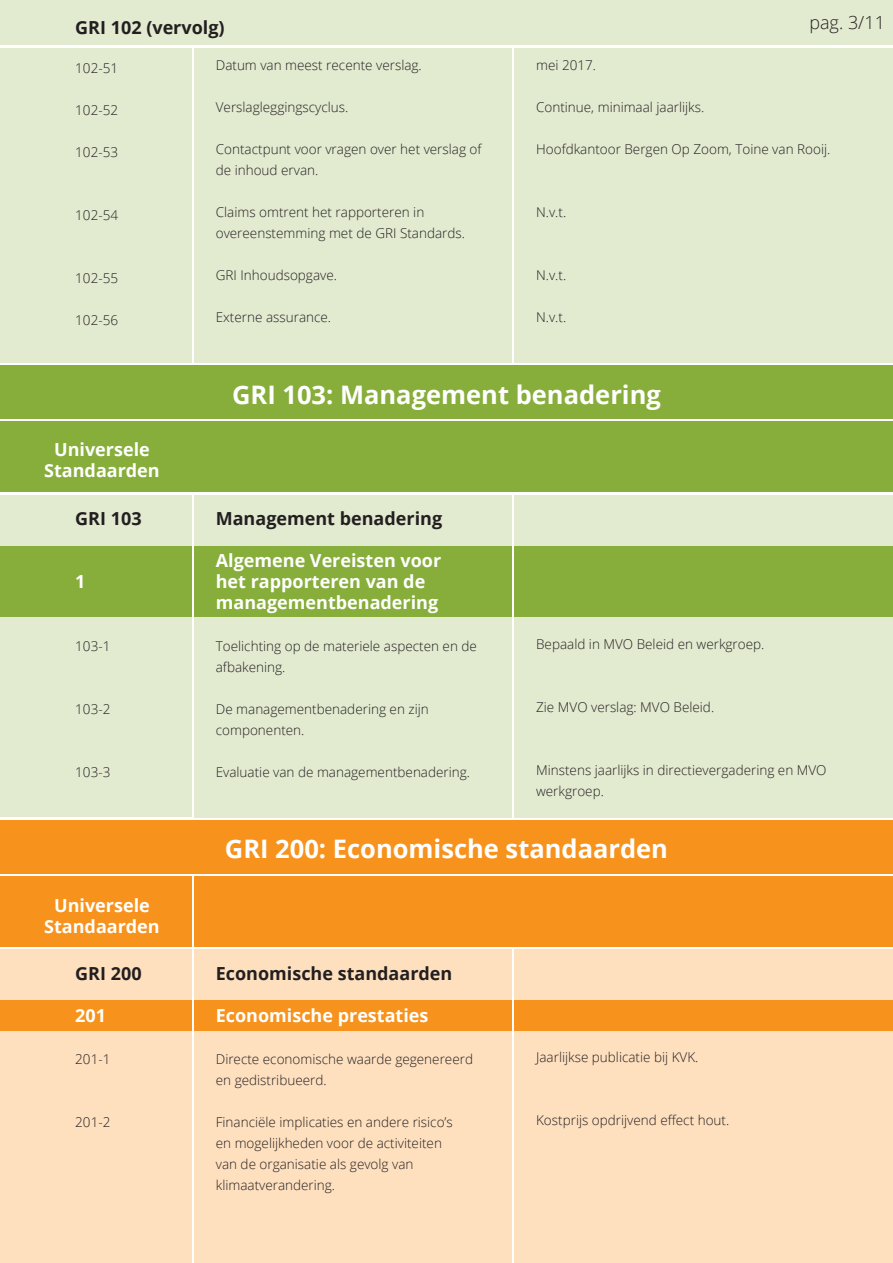
<style>
.page{position:relative;width:893px;height:1263px;background:#fff}
.page>*{position:absolute;margin:0;border:0;box-sizing:border-box;transform-origin:0 0}
.t1{font:700 25.5px "Open Sans";color:#fff}
.t2{font:700 18px/21px "Open Sans";color:#fff;text-align:center}
.t3{font:700 18px "Open Sans";color:#231f20}
.t4{font:300 18px "Open Sans";color:#231f20}
.t5{font:300 13.5px/21px "Open Sans";color:#231f20}
</style>
<div class="page">
<div style="left:0;top:49px;width:191px;height:314px;background:#e2ead0"></div>
<div style="left:195px;top:49px;width:317px;height:314px;background:#e2ead0"></div>
<div style="left:515px;top:49px;width:378px;height:314px;background:#e2ead0"></div>
<div style="left:0;top:0;width:893px;height:45px;background:#e2ead0"></div>
<div style="left:0;top:495px;width:191px;height:321px;background:#e2ead0"></div>
<div style="left:0;top:950px;width:191px;height:313px;background:#fee0bf"></div>
<div style="left:195px;top:495px;width:317px;height:322px;background:#e2ead0"></div>
<div style="left:195px;top:950px;width:317px;height:313px;background:#fee0bf"></div>
<div style="left:515px;top:495px;width:378px;height:322px;background:#e2ead0"></div>
<div style="left:515px;top:950px;width:378px;height:313px;background:#fee0bf"></div>
<div style="left:515px;top:547px;width:378px;height:70px;background:#87ae3b"></div>
<div style="left:195px;top:547px;width:317px;height:70px;background:#87ae3b"></div>
<div style="left:0;top:547px;width:191px;height:70px;background:#87ae3b"></div>
<div style="left:195px;top:421px;width:698px;height:70px;background:#87ae3b"></div>
<div style="left:195px;top:876px;width:698px;height:71px;background:#f7931d"></div>
<div style="left:0;top:421px;width:197px;height:70px;background:#87ae3b"></div>
<div style="left:0;top:876px;width:191px;height:71px;background:#f7931d"></div>
<div style="left:0;top:366px;width:893px;height:53px;background:#87ae3b"></div>
<div style="left:0;top:820px;width:893px;height:53px;background:#f7931d"></div>
<div style="left:515px;top:1001px;width:378px;height:30px;background:#f7931d"></div>
<div style="left:195px;top:1001px;width:317px;height:30px;background:#f7931d"></div>
<div style="left:0;top:1001px;width:191px;height:30px;background:#f7931d"></div>
<h2 class="t3" style="left:75px;top:15px;width:151px">GRI 102 (vervolg)</h2>
<p class="t5" style="left:75px;top:58px;width:44px">102-51</p>
<p class="t5" style="left:75px;top:100px;width:44px">102-52</p>
<p class="t5" style="left:75px;top:142px;width:44px">102-53</p>
<p class="t5" style="left:75px;top:205px;width:44px">102-54</p>
<p class="t5" style="left:75px;top:268px;width:44px">102-55</p>
<p class="t5" style="left:75px;top:310px;width:44px">102-56</p>
<p class="t5" style="left:216px;top:54px;width:208px">Datum van meest recente verslag.</p>
<p class="t5" style="left:216px;top:96px;width:134px">Verslagleggingscyclus.</p>
<p class="t5" style="left:216px;top:138px;width:267px">Contactpunt voor vragen over het verslag of de inhoud ervan.</p>
<p class="t5" style="left:216px;top:201px;width:251px">Claims omtrent het rapporteren in overeenstemming met de GRI Standards.</p>
<p class="t5" style="left:216px;top:264px;width:123px">GRI Inhoudsopgave.</p>
<p class="t5" style="left:216px;top:306px;width:117px">Externe assurance.</p>
<h2 class="t4" style="left:809px;top:10px;width:77px">pag. 3/11</h2>
<p class="t5" style="left:536px;top:54px;width:61px">mei 2017.</p>
<p class="t5" style="left:536px;top:96px;width:170px">Continue, minimaal jaarlijks.</p>
<p class="t5" style="left:536px;top:138px;width:296px">Hoofdkantoor Bergen Op Zoom, Toine van Rooij.</p>
<p class="t5" style="left:536px;top:201px;width:32px">N.v.t.</p>
<p class="t5" style="left:536px;top:264px;width:32px">N.v.t.</p>
<p class="t5" style="left:536px;top:306px;width:32px">N.v.t.</p>
<h2 class="t2" style="left:44px;top:439px;width:117px">Universele<br>Standaarden</h2>
<h2 class="t3" style="left:75px;top:505px;width:68px">GRI 103</h2>
<h2 class="t2" style="left:75px;top:570px;width:12px">1</h2>
<p class="t5" style="left:75px;top:635px;width:37px">103-1</p>
<p class="t5" style="left:75px;top:698px;width:37px">103-2</p>
<p class="t5" style="left:75px;top:761px;width:37px">103-3</p>
<h2 class="t2" style="left:44px;top:894px;width:117px">Universele<br>Standaarden</h2>
<h2 class="t3" style="left:75px;top:961px;width:68px">GRI 200</h2>
<h2 class="t2" style="left:75px;top:1004px;width:32px">201</h2>
<p class="t5" style="left:75px;top:1048px;width:37px">201-1</p>
<p class="t5" style="left:75px;top:1111px;width:37px">201-2</p>
<h1 class="t1" style="left:232px;top:376px;width:430px">GRI 103: Management benadering</h1>
<h2 class="t3" style="left:216px;top:505px;width:228px">Management benadering</h2>
<h2 class="t2" style="left:216px;top:549px;width:227px;text-align:left">Algemene Vereisten voor het rapporteren van de managementbenadering</h2>
<p class="t5" style="left:216px;top:635px;width:263px">Toelichting op de materiele aspecten en de afbakening.</p>
<p class="t5" style="left:216px;top:698px;width:214px">De managementbenadering en zijn componenten.</p>
<p class="t5" style="left:216px;top:761px;width:256px">Evaluatie van de managementbenadering.</p>
<p class="t5" style="left:536px;top:633px;width:230px">Bepaald in MVO Beleid en werkgroep.</p>
<p class="t5" style="left:536px;top:696px;width:180px">Zie MVO verslag: MVO Beleid.</p>
<p class="t5" style="left:536px;top:759px;width:292px">Minstens jaarlijks in directievergadering en MVO werkgroep.</p>
<h1 class="t1" style="left:225px;top:831px;width:445px">GRI 200: Economische standaarden</h1>
<h2 class="t3" style="left:216px;top:961px;width:238px">Economische standaarden</h2>
<h2 class="t2" style="left:216px;top:1004px;width:214px">Economische prestaties</h2>
<p class="t5" style="left:216px;top:1048px;width:259px">Directe economische waarde gegenereerd en gedistribueerd.</p>
<p class="t5" style="left:216px;top:1111px;width:239px">Financiële implicaties en andere risico’s en mogelijkheden voor de activiteiten van de organisatie als gevolg van klimaatverandering.</p>
<p class="t5" style="left:536px;top:1046px;width:164px">Jaarlijkse publicatie bij KVK.</p>
<p class="t5" style="left:536px;top:1109px;width:195px">Kostprijs opdrijvend effect hout.</p>
</div>
